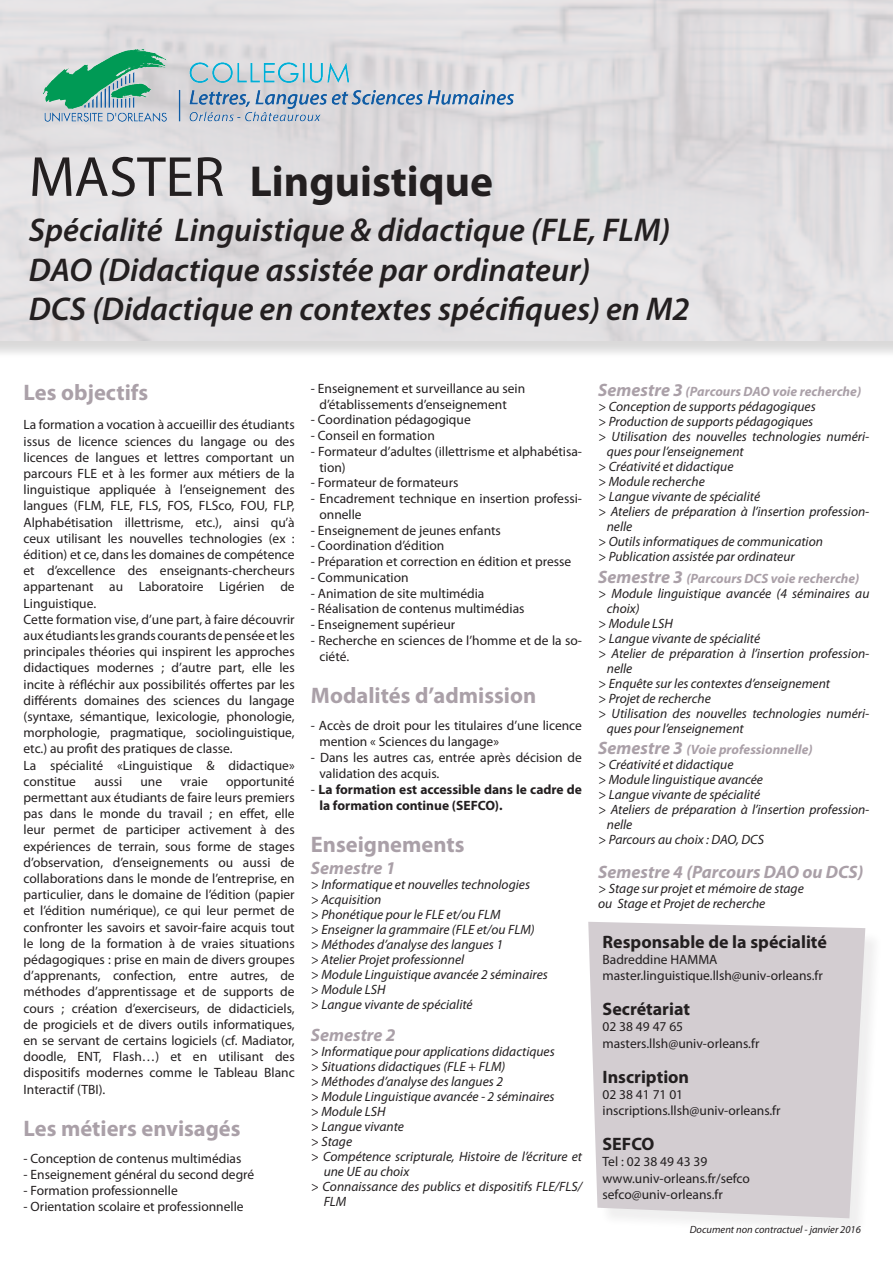
<style>
.page{position:relative;width:893px;height:1263px;background:#fff}
.page>*{position:absolute;margin:0;border:0;box-sizing:border-box;transform-origin:0 0}
.t1{font:700 43.5px "Myriad Pro";color:#231f20}
.t2{font:italic 600 33px/39.6px "Myriad Pro";color:#231f20}
.t3{font:700 22.5px "Myriad Pro";color:#aaa0a8}
.t4{font:700 18px "Myriad Pro";color:#231f20}
.t5{font:italic 700 18px "Myriad Pro";color:#aaa0a8}
.t6{font:13.5px/16.2px "Myriad Pro";color:#231f20}
.t7{font:italic 13.5px/15px "Myriad Pro";color:#231f20}
.t8{font:italic 700 13.5px "Myriad Pro";color:#aaa0a8}
.t9{font:700 13.5px/16.2px "Myriad Pro";color:#231f20}
.t10{font:italic 10.5px "Myriad Pro";color:#231f20}
.s1{font-weight:400;font-size:57px}
.s2{font-weight:400}
.s3{font-size:18px}
</style>
<div class="page">
<div style="left:590px;top:924px;width:293px;height:313px;background:#231f20;opacity:.14"></div>
<svg style="left:588px;top:922px;width:277px;height:296px;background:#d5cfd3"></svg>
<div style="left:0;top:0;width:893px;height:359px;background:#231f20;opacity:.14"></div>
<img style="left:0;top:0;width:893px;height:340px">
<img style="left:43px;top:49px;width:471px;height:73px">
<h1 class="t1" style="left:29px;top:153px;width:466px"><span class="s1">MASTER</span> Linguistique</h1>
<h2 class="t2" style="left:29px;top:209px;width:662px">Spécialité Linguistique &amp; didactique (FLE, FLM)<br>DAO (Didactique assistée par ordinateur)<br>DCS (Didactique en contextes spécifiques) en M2</h2>
<h3 class="t3" style="left:24px;top:377px;width:126px">Les objectifs</h3>
<p class="t6" style="left:24px;top:416px;width:273px">La formation a vocation à accueillir des étudiants issus de licence sciences du langage ou des licences de langues et lettres comportant un parcours FLE et à les former aux métiers de la linguistique appliquée à l’enseignement des langues (FLM, FLE, FLS, FOS, FLSco, FOU, FLP, Alphabétisation illettrisme, etc.), ainsi qu’à ceux utilisant les nouvelles technologies (ex : édition) et ce, dans les domaines de compétence et d’excellence des enseignants-chercheurs appartenant au Laboratoire Ligérien de Linguistique.<br>Cette formation vise, d’une part, à faire découvrir aux étudiants les grands courants de pensée et les principales théories qui inspirent les approches didactiques modernes ; d’autre part, elle les incite à réfléchir aux possibilités offertes par les différents domaines des sciences du langage (syntaxe, sémantique, lexicologie, phonologie, morphologie, pragmatique, sociolinguistique, etc.) au profit des pratiques de classe.<br>La spécialité «Linguistique &amp; didactique» constitue</p>
<p class="t6" style="left:24px;top:773px;width:273px;text-align:justify;text-indent:202px">opportunité permettant aux étudiants de faire leurs premiers pas dans le monde du travail ; en effet, elle leur permet de participer activement à des expériences de terrain, sous forme de stages d’observation, d’enseignements ou aussi de collaborations dans le monde de l’entreprise, en particulier, dans le domaine de l’édition (papier et l’édition numérique), ce qui leur permet de confronter les savoirs et savoir-faire acquis tout le long de la formation à de vraies situations pédagogiques : prise en main de divers groupes d’apprenants, confection, entre autres, de méthodes d’apprentissage et de supports de cours ; création d’exerciseurs, de didacticiels, de progiciels et de divers outils informatiques, en se servant de certains logiciels (cf. Madiator, doodle, ENT, Flash…) et en utilisant des dispositifs modernes comme le Tableau Blanc Interactif (TBI).</p>
<h3 class="t3" style="left:24px;top:1113px;width:219px">Les métiers envisagés</h3>
<p class="t6" style="left:24px;top:1150px;width:219px">- Conception de contenus multimédias</p>
<p class="t6" style="left:24px;top:1166px;width:232px">- Enseignement général du second degré</p>
<p class="t6" style="left:24px;top:1182px;width:156px">- Formation professionnelle</p>
<p class="t6" style="left:24px;top:1198px;width:222px">- Orientation scolaire et professionnelle</p>
<p class="t6" style="left:94px;top:773px;width:29px">aussi</p>
<p class="t6" style="left:140px;top:773px;width:23px">une</p>
<p class="t6" style="left:180px;top:773px;width:29px">vraie</p>
<p class="t6" style="left:319px;top:380px;width:207px;line-height:15.8px;text-indent:-9px">- Enseignement et surveillance au sein d’établissements d’enseignement</p>
<p class="t6" style="left:311px;top:411px;width:161px">- Coordination pédagogique</p>
<p class="t6" style="left:311px;top:427px;width:125px">- Conseil en formation</p>
<p class="t6" style="left:319px;top:443px;width:264px;line-height:15.8px;text-indent:-9px">- Formateur d’adultes (illettrisme et alphabétisa&shy;tion)</p>
<p class="t6" style="left:311px;top:474px;width:149px">- Formateur de formateurs</p>
<p class="t6" style="left:319px;top:490px;width:264px;line-height:15.8px;text-indent:-9px">- Encadrement technique en insertion professi&shy;onnelle</p>
<p class="t6" style="left:311px;top:522px;width:192px">- Enseignement de jeunes enfants</p>
<p class="t6" style="left:311px;top:538px;width:135px">- Coordination d’édition</p>
<p class="t6" style="left:311px;top:553px;width:262px">- Préparation et correction en édition et presse</p>
<p class="t6" style="left:311px;top:569px;width:99px">- Communication</p>
<p class="t6" style="left:311px;top:585px;width:175px">- Animation de site multimédia</p>
<p class="t6" style="left:311px;top:601px;width:215px">- Réalisation de contenus multimédias</p>
<p class="t6" style="left:311px;top:616px;width:146px">- Enseignement supérieur</p>
<p class="t6" style="left:319px;top:632px;width:264px;line-height:15.8px;text-indent:-9px">- Recherche en sciences de l’homme et de la so&shy;ciété.</p>
<h3 class="t3" style="left:311px;top:680px;width:227px">Modalités d’admission</h3>
<p class="t6" style="left:319px;top:718px;width:264px;line-height:15.8px;text-indent:-9px">- Accès de droit pour les titulaires d’une licence mention « Sciences du langage»</p>
<p class="t6" style="left:319px;top:749px;width:264px;line-height:15.8px;text-indent:-9px">- Dans les autres cas, entrée après décision de validation des acquis.</p>
<p class="t9" style="left:319px;top:781px;width:264px;text-indent:-9px"><span class="s2">-</span> La formation est accessible dans le cadre de la formation continue (SEFCO).</p>
<h3 class="t3" style="left:311px;top:830px;width:155px">Enseignements</h3>
<h3 class="t5" style="left:311px;top:856px;width:86px">Semestre 1</h3>
<p class="t7" style="left:311px;top:876px;width:239px">&gt; Informatique et nouvelles technologies<br>&gt; Acquisition<br>&gt; Phonétique pour le FLE et/ou FLM<br>&gt; Enseigner la grammaire (FLE et/ou FLM)<br>&gt; Méthodes d’analyse des langues 1<br>&gt; Atelier Projet professionnel<br>&gt; Module Linguistique avancée 2 séminaires &gt; Module LSH<br>&gt; Langue vivante de spécialité</p>
<h3 class="t5" style="left:311px;top:1023px;width:86px">Semestre 2</h3>
<p class="t7" style="left:311px;top:1043px;width:245px">&gt; Informatique pour applications didactiques</p>
<p class="t7" style="left:311px;top:1058px;width:196px">&gt; Situations didactiques (FLE + FLM)</p>
<p class="t7" style="left:311px;top:1073px;width:194px">&gt; Méthodes d’analyse des langues 2</p>
<p class="t7" style="left:311px;top:1088px;width:245px">&gt; Module Linguistique avancée - 2 séminaires</p>
<p class="t7" style="left:311px;top:1103px;width:76px">&gt; Module LSH</p>
<p class="t7" style="left:311px;top:1118px;width:95px">&gt; Langue vivante</p>
<p class="t7" style="left:311px;top:1133px;width:43px">&gt; Stage</p>
<p class="t7" style="left:311px;top:1148px;width:273px">&gt; Compétence scripturale, Histoire de l’écriture et</p>
<p class="t7" style="left:324px;top:1163px;width:87px">une UE au choix</p>
<p class="t7" style="left:311px;top:1178px;width:273px">&gt; Connaissance des publics et dispositifs FLE/FLS/</p>
<p class="t7" style="left:324px;top:1193px;width:24px">FLM</p>
<p class="t8" style="left:598px;top:383px;width:264px"><span class="s3">Semestre 3</span> (Parcours DAO voie recherche)</p>
<p class="t7" style="left:598px;top:399px;width:219px">&gt; Conception de supports pédagogiques</p>
<p class="t7" style="left:598px;top:414px;width:216px">&gt; Production de supports pédagogiques</p>
<p class="t7" style="left:598px;top:429px;width:273px">&gt; Utilisation des nouvelles technologies numéri-</p>
<p class="t7" style="left:607px;top:444px;width:138px">ques pour l’enseignement</p>
<p class="t7" style="left:598px;top:459px;width:137px">&gt; Créativité et didactique</p>
<p class="t7" style="left:598px;top:474px;width:108px">&gt; Module recherche</p>
<p class="t7" style="left:598px;top:489px;width:163px">&gt; Langue vivante de spécialité</p>
<p class="t7" style="left:598px;top:504px;width:273px">&gt; Ateliers de préparation à l’insertion profession-</p>
<p class="t7" style="left:607px;top:519px;width:27px">nelle</p>
<p class="t7" style="left:598px;top:534px;width:226px">&gt; Outils informatiques de communication</p>
<p class="t7" style="left:598px;top:549px;width:198px">&gt; Publication assistée par ordinateur</p>
<p class="t8" style="left:598px;top:569px;width:263px"><span class="s3">Semestre 3</span> (Parcours DCS voie recherche)</p>
<p class="t7" style="left:598px;top:586px;width:273px">&gt; Module linguistique avancée (4 séminaires au</p>
<p class="t7" style="left:607px;top:601px;width:34px">choix)</p>
<p class="t7" style="left:598px;top:616px;width:76px">&gt; Module LSH</p>
<p class="t7" style="left:598px;top:631px;width:163px">&gt; Langue vivante de spécialité</p>
<p class="t7" style="left:598px;top:646px;width:273px">&gt; Atelier de préparation à l’insertion profession-</p>
<p class="t7" style="left:607px;top:661px;width:27px">nelle</p>
<p class="t7" style="left:598px;top:676px;width:233px">&gt; Enquête sur les contextes d’enseignement</p>
<p class="t7" style="left:598px;top:691px;width:114px">&gt; Projet de recherche</p>
<p class="t7" style="left:598px;top:706px;width:273px">&gt; Utilisation des nouvelles technologies numéri-</p>
<p class="t7" style="left:607px;top:721px;width:138px">ques pour l’enseignement</p>
<p class="t8" style="left:598px;top:741px;width:216px"><span class="s3">Semestre 3</span> (Voie professionnelle)</p>
<p class="t7" style="left:598px;top:757px;width:137px">&gt; Créativité et didactique</p>
<p class="t7" style="left:598px;top:772px;width:166px">&gt; Module linguistique avancée</p>
<p class="t7" style="left:598px;top:787px;width:163px">&gt; Langue vivante de spécialité</p>
<p class="t7" style="left:598px;top:802px;width:273px">&gt; Ateliers de préparation à l’insertion profession-</p>
<p class="t7" style="left:607px;top:817px;width:27px">nelle</p>
<p class="t7" style="left:598px;top:832px;width:167px">&gt; Parcours au choix : DAO, DCS</p>
<h3 class="t5" style="left:598px;top:860px;width:267px">Semestre 4 (Parcours DAO ou DCS)</h3>
<p class="t7" style="left:598px;top:881px;width:207px">&gt; Stage sur projet et mémoire de stage ou Stage et Projet de recherche</p>
<h3 class="t4" style="left:602px;top:930px;width:226px">Responsable de la spécialité</h3>
<p class="t6" style="left:602px;top:951px;width:222px">Badreddine HAMMA master.linguistique.llsh@univ-orleans.fr</p>
<h3 class="t4" style="left:602px;top:997px;width:89px">Secrétariat</h3>
<p class="t6" style="left:602px;top:1018px;width:158px">02 38 49 47 65 masters.llsh@univ-orleans.fr</p>
<h3 class="t4" style="left:602px;top:1065px;width:88px">Inscription</h3>
<p class="t6" style="left:602px;top:1086px;width:180px">02 38 41 71 01 inscriptions.llsh@univ-orleans.fr</p>
<h3 class="t4" style="left:602px;top:1132px;width:53px">SEFCO</h3>
<p class="t6" style="left:602px;top:1153px;width:149px">Tel : 02 38 49 43 39 www.univ-orleans.fr/sefco sefco@univ-orleans.fr</p>
<p class="t10" style="left:690px;top:1222px;width:173px">Document non contractuel - janvier 2016</p>
</div>
